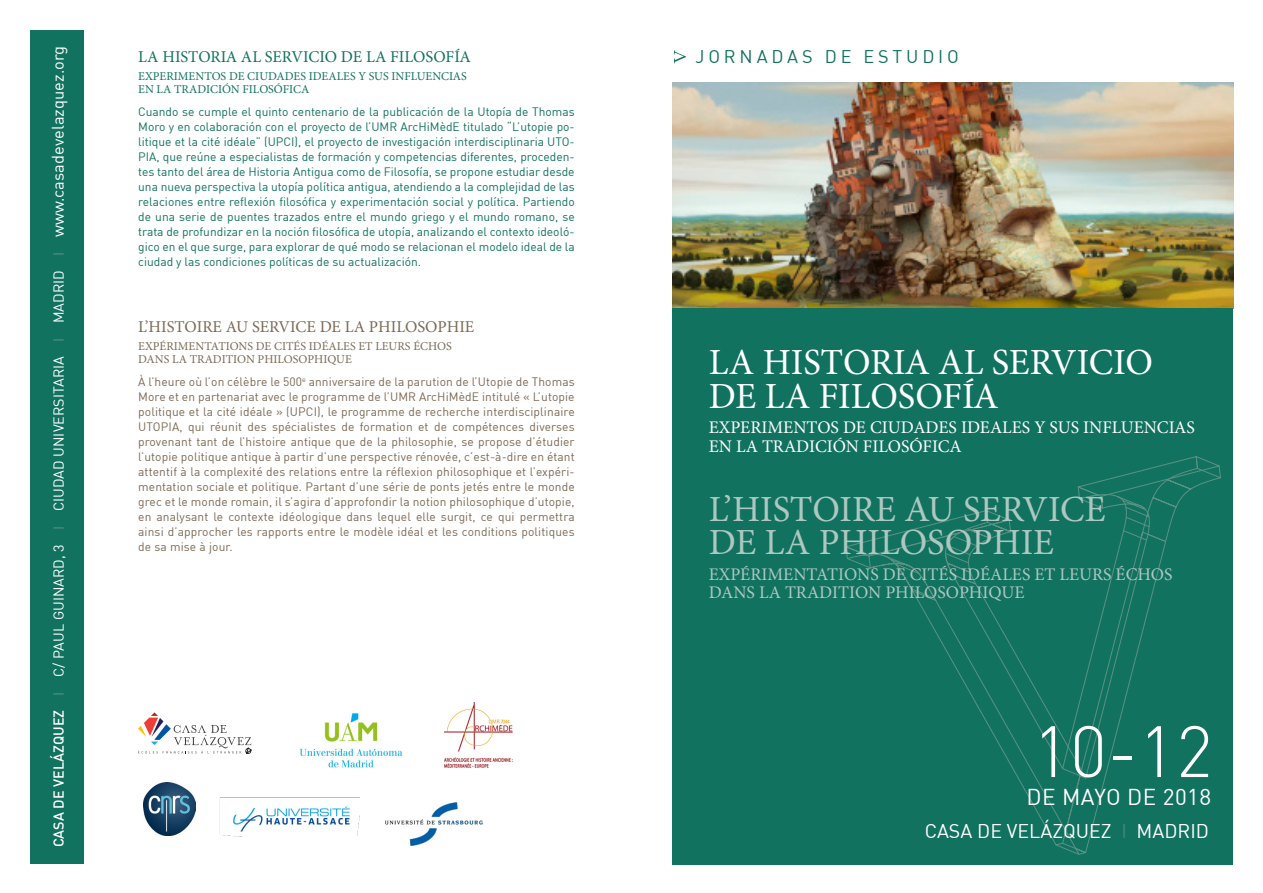
<style>
.page{position:relative;width:1263px;height:893px;background:#fff}
.page>*{position:absolute;margin:0;border:0;box-sizing:border-box;transform-origin:0 0}
.Fecha{font:300 71.4px "DIN";color:#fff}
.t1{font:36.9px/33.5px "Minion Pro";color:#aec8c1}
.t2{font:36.9px/33.5px "Minion Pro";color:#fff}
.Fecha-2{font:22.5px "DIN";letter-spacing:.02em;color:#fff}
.Fecha-3{font:19.5px "DIN";color:#fff}
.Encabezamiento{font:18px "DIN";letter-spacing:.215em;color:#117260}
.t3{font:17.7px/18.5px "Minion Pro";color:#aec8c1}
.t4{font:17.7px/18.5px "Minion Pro";color:#fff}
.t5{font:16.5px "Minion Pro";color:#7c6954}
.t6{font:16.5px "Minion Pro";color:#117260}
.Fecha-4{font:14.25px "DIN";letter-spacing:.005em;color:#fff}
.Apertura{font:12px/15px "DIN";letter-spacing:.01em;color:#7c6954;text-align:justify}
.Apertura-2{font:12px/15px "DIN";color:#117260;text-align:justify}
.t7{font:12px/13.5px "Minion Pro";color:#7c6954}
.t8{font:12px/13.5px "Minion Pro";color:#117260}
.s1{font-weight:500}
.s2{font-weight:500;color:#468777}
.s3{font-size:16.5px}
.s4{color:#468777}
</style>
<div class="page">
<img style="left:672px;top:82px;width:561px;height:226px">
<div style="left:672px;top:308px;width:561px;height:557px;background:#117260"></div>
<svg style="left:1080px;top:585px;width:75px;height:270px"></svg>
<svg style="left:1058px;top:699px;width:22px;height:156px"></svg>
<svg style="left:908px;top:585px;width:158px;height:261px"></svg>
<svg style="left:845px;top:456px;width:376px;height:129px"></svg>
<div style="left:30px;top:30px;width:53px;height:833px;background:#117260"></div>
<svg style="left:674px;top:50px;width:12px;height:14px"></svg>
<img style="left:299px;top:713px;width:104px;height:55px">
<img style="left:386px;top:802px;width:96px;height:44px">
<img style="left:444px;top:702px;width:69px;height:66px">
<img style="left:144px;top:783px;width:52px;height:52px">
<img style="left:222px;top:806px;width:137px;height:31px">
<svg style="left:138px;top:712px;width:113px;height:42px"></svg>
<p class="Fecha-4" style="left:50px;top:847px;width:803px;rotate:-90deg"><span class="s1">CASA DE VELÁZQUEZ</span> <span class="s2">I</span> C/ PAUL GUINARD, 3 <span class="s2">I</span> CIUDAD UNIVERSITARIA <span class="s2">I</span> MADRID <span class="s2">I</span> <span class="s3">www.casadevelazquez.org</span></p>
<p class="t6" style="left:138px;top:45px;width:334px">LA HISTORIA AL SERVICIO DE LA FILOSOFÍA</p>
<p class="t8" style="left:138px;top:69px;width:330px">EXPERIMENTOS DE CIUDADES IDEALES Y SUS INFLUENCIAS<br>EN LA TRADICIÓN FILOSÓFICA</p>
<p class="Apertura-2" style="left:138px;top:104px;width:438px">Cuando se cumple el quinto centenario de la publicación de la Utopía de Thomas Moro y en colaboración con el proyecto de l’UMR ArcHiMèdE titulado “L’utopie po&shy;litique et la cité idéale” (UPCI), el proyecto de investigación interdisciplinaria UTO-PIA, que reúne a especialistas de formación y competencias diferentes, proceden&shy;tes tanto del área de Historia Antigua como de Filosofía, se propone estudiar desde una nueva perspectiva la utopía política antigua, atendiendo a la complejidad de las relaciones entre reflexión filosófica y experimentación social y política. Partiendo de una serie de puentes trazados entre el mundo griego y el mundo romano, se trata de profundizar en la noción filosófica de utopía, analizando el contexto ideoló&shy;gico en el que surge, para explorar de qué modo se relacionan el modelo ideal de la ciudad y las condiciones políticas de su actualización.</p>
<p class="t5" style="left:138px;top:315px;width:338px">L’HISTOIRE AU SERVICE DE LA PHILOSOPHIE</p>
<p class="t7" style="left:138px;top:339px;width:315px">EXPÉRIMENTATIONS DE CITÉS IDÉALES ET LEURS ÉCHOS<br>DANS LA TRADITION PHILOSOPHIQUE</p>
<p class="Apertura" style="left:138px;top:374px;width:438px">À l’heure où l’on célèbre le 500<sup>e</sup> anniversaire de la parution de l’Utopie de Thomas More et en partenariat avec le programme de l’UMR ArcHiMèdE intitulé « L’utopie politique et la cité idéale » (UPCI), le programme de recherche interdisciplinaire UTOPIA, qui réunit des spécialistes de formation et de compétences diverses provenant tant de l’histoire antique que de la philosophie, se propose d’étudier l’utopie politique antique à partir d’une perspective rénovée, c’est-à-dire en étant attentif à la complexité des relations entre la réflexion philosophique et l’expéri&shy;mentation sociale et politique. Partant d’une série de ponts jetés entre le monde grec et le monde romain, il s’agira d’approfondir la notion philosophique d’utopie, en analysant le contexte idéologique dans lequel elle surgit, ce qui permettra ainsi d’approcher les rapports entre le modèle idéal et les conditions politiques de sa mise à jour.</p>
<p class="Encabezamiento" style="left:695px;top:46px;width:265px">JORNADAS DE ESTUDIO</p>
<p class="t2" style="left:709px;top:346px;width:446px">LA HISTORIA AL SERVICIO<br>DE LA FILOSOFÍA</p>
<p class="t4" style="left:709px;top:418px;width:487px">EXPERIMENTOS DE CIUDADES IDEALES Y SUS INFLUENCIAS<br>EN LA TRADICIÓN FILOSÓFICA</p>
<p class="t1" style="left:709px;top:492px;width:398px">L’HISTOIRE AU SERVICE<br>DE LA PHILOSOPHIE</p>
<p class="t3" style="left:709px;top:565px;width:465px">EXPÉRIMENTATIONS DE CITÉS IDÉALES ET LEURS ÉCHOS<br>DANS LA TRADITION PHILOSOPHIQUE</p>
<p class="Fecha" style="left:1033px;top:707px;width:181px">10-12</p>
<p class="Fecha-2" style="left:1026px;top:783px;width:186px">DE MAYO DE 2018</p>
<p class="Fecha-3" style="left:925px;top:819px;width:286px">CASA DE VELÁZQUEZ <span class="s4">I</span> MADRID</p>
</div>
